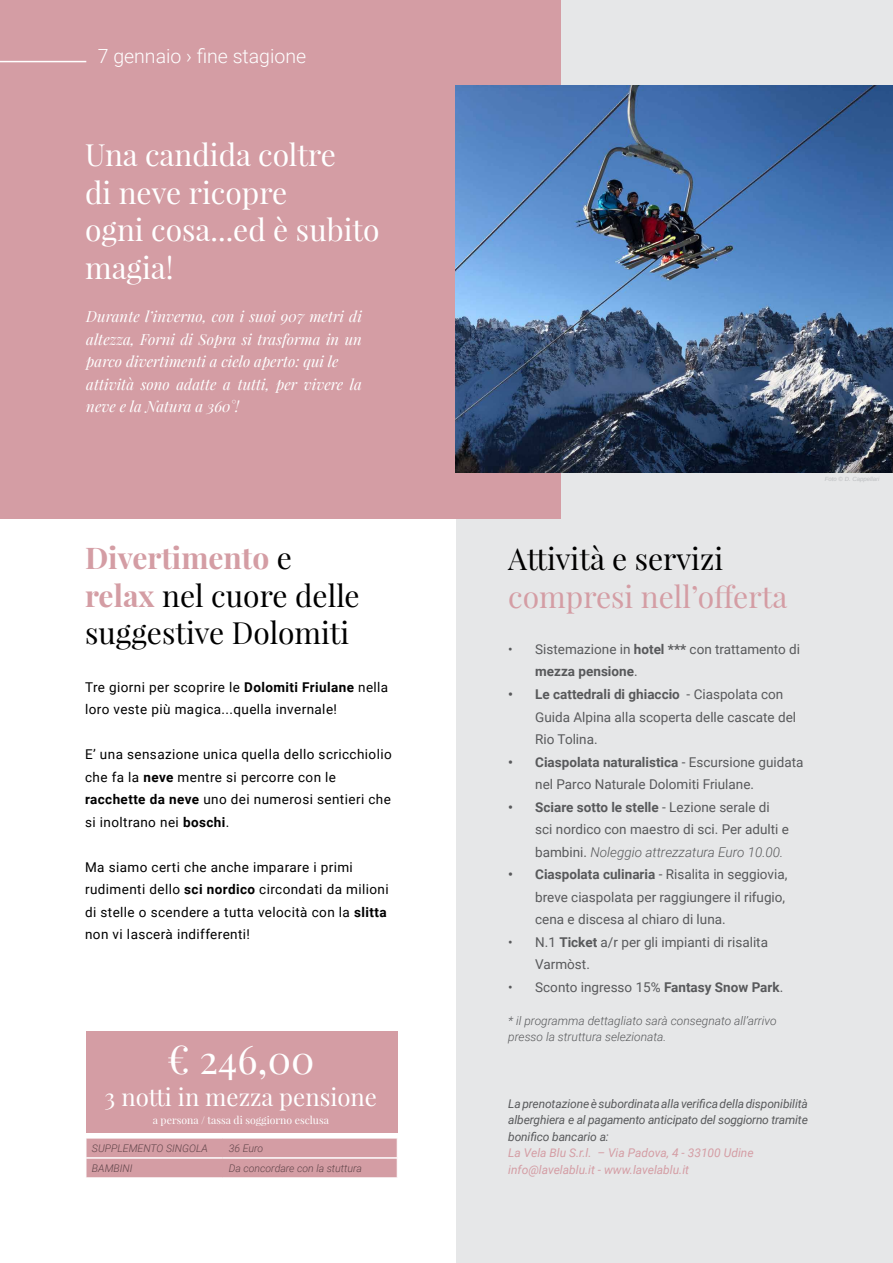
<style>
.page{position:relative;width:893px;height:1263px;background:#fff}
.page>*{position:absolute;margin:0;border:0;box-sizing:border-box;transform-origin:0 0}
.t1{font:39px "Playfair Display";color:#fff}
.t2{font:30px/37.5px "Playfair Display";color:#000}
.t3{font:30px/37.5px "Playfair Display";color:#fff}
.t4{font:30px "Playfair Display";color:#d49da4}
.t5{font:24px "Playfair Display";color:#fff}
.t6{font:300 19.5px "Roboto";color:#fff}
.t7{font:italic 15px/22.5px "Playfair Display";color:#fff}
.t8{font:13.5px/22.5px "Roboto";color:#58595b}
.t9{font:13.5px/22.5px "Roboto";letter-spacing:.03em;color:#000}
.t10{font:italic 12px/16.5px "Roboto";letter-spacing:-.02em;color:#58595b;text-align:justify}
.t11{font:italic 300 12px/16.5px "Roboto";color:#58595b}
.t12{font:italic 12px/16.5px "Roboto";color:#d49da4}
.t13{font:italic 300 10.5px "Roboto";color:#61454a}
.t14{font:10.5px "Playfair Display";color:#fff}
.t15{font:italic 6px "Liberation Sans";color:#bcbec0}
.s1{font-style:normal}
.s2{font-weight:700;color:#d49da4}
.s3{font-weight:700}
.s4{font-weight:300;font-style:italic}
</style>
<div class="page">
<div style="left:456px;top:0;width:437px;height:1263px;background:#e6e7e8"></div>
<div style="left:0;top:0;width:561px;height:519px;background:#d49da4"></div>
<img style="left:455px;top:85px;width:438px;height:387px">
<hr style="left:0;top:61px;width:86px;height:1px;background:#fff">
<div style="left:86px;top:1032px;width:311px;height:101px;background:#d49da4"></div>
<div style="left:86px;top:1138px;width:311px;height:39px;background:#d49da4"></div>
<hr style="left:86px;top:1157px;width:137px;height:2px;background:#fff">
<hr style="left:223px;top:1157px;width:174px;height:2px;background:#fff">
<h3 class="t6" style="left:98px;top:42px;width:210px">7 gennaio › fine stagione</h3>
<h2 class="t3" style="left:85px;top:136px;width:296px">Una candida coltre<br>di neve ricopre<br>ogni cosa...ed è subito magia!</h2>
<p class="t7" style="left:86px;top:305px;width:277px">Durante l’inverno, con i suoi 907 metri di altezza, Forni di Sopra si trasforma in un parco divertimenti a cielo aperto: qui le attività sono adatte a tutti, per vivere la neve e la Natura a 360°!</p>
<p class="t15" style="left:825px;top:475px;width:56px">Foto <span class="s1">©</span> D. Cappellari</p>
<h2 class="t2" style="left:85px;top:539px;width:276px"><span class="s2">Divertimento</span> e <span class="s2">relax</span> nel cuore delle suggestive Dolomiti</h2>
<h2 class="t2" style="left:508px;top:540px;width:216px">Attività e servizi</h2>
<h2 class="t4" style="left:508px;top:578px;width:281px">compresi nell’offerta</h2>
<p class="t8" style="left:535px;top:637px;width:266px;text-indent:-27px">• Sistemazione in <span class="s3">hotel ***</span> con trattamento di <span class="s3">mezza pensione</span>.</p>
<p class="t8" style="left:535px;top:682px;width:262px;text-indent:-27px"><span class="s3">• Le cattedrali di ghiaccio</span> - Ciaspolata con<br>Guida Alpina alla scoperta delle cascate del<br>Rio Tolina.</p>
<p class="t8" style="left:535px;top:750px;width:270px;text-indent:-27px"><span class="s3">• Ciaspolata naturalistica</span> - Escursione guidata nel Parco Naturale Dolomiti Friulane.</p>
<p class="t8" style="left:535px;top:795px;width:255px;text-indent:-27px"><span class="s3">• Sciare sotto le stelle</span> - Lezione serale di sci nordico con maestro di sci. Per adulti e bambini. <span class="s4">Noleggio attrezzatura Euro 10.00.</span></p>
<p class="t8" style="left:535px;top:862px;width:254px;text-indent:-27px"><span class="s3">• Ciaspolata culinaria</span> - Risalita in seggiovia, breve ciaspolata per raggiungere il rifugio, cena e discesa al chiaro di luna.</p>
<p class="t8" style="left:535px;top:930px;width:234px;text-indent:-27px">• N.1 <span class="s3">Ticket</span> a/r per gli impianti di risalita<br>Varmòst.</p>
<p class="t8" style="left:508px;top:975px;width:276px">• Sconto ingresso 15% <span class="s3">Fantasy Snow Park</span>.</p>
<p class="t11" style="left:508px;top:1011px;width:270px">* il programma dettagliato sarà consegnato all’arrivo presso la struttura selezionata.</p>
<p class="t9" style="left:85px;top:675px;width:305px">Tre giorni per scoprire le <span class="s3">Dolomiti Friulane</span> nella loro veste più magica...quella invernale!</p>
<p class="t9" style="left:85px;top:743px;width:308px">E’ una sensazione unica quella dello scricchiolio che fa la <span class="s3">neve</span> mentre si percorre con le <span class="s3">racchette da neve</span> uno dei numerosi sentieri che si inoltrano nei <span class="s3">boschi</span>.</p>
<p class="t9" style="left:85px;top:855px;width:305px">Ma siamo certi che anche imparare i primi rudimenti dello <span class="s3">sci nordico</span> circondati da milioni di stelle o scendere a tutta velocità con la <span class="s3">slitta </span>non vi lascerà indifferenti!</p>
<h1 class="t1" style="left:167px;top:1035px;width:149px">€ 246,00</h1>
<h3 class="t5" style="left:105px;top:1081px;width:274px">3 notti in mezza pensione</h3>
<p class="t14" style="left:153px;top:1113px;width:177px">a persona / tassa di soggiorno esclusa</p>
<p class="t13" style="left:92px;top:1141px;width:118px">SUPPLEMENTO SINGOLA</p>
<p class="t13" style="left:229px;top:1141px;width:36px">36 Euro</p>
<p class="t13" style="left:92px;top:1161px;width:42px">BAMBINI</p>
<p class="t13" style="left:229px;top:1161px;width:135px">Da concordare con la stuttura</p>
<p class="t10" style="left:508px;top:1095px;width:301px">La prenotazione è subordinata alla verifica della disponibilità alberghiera e al pagamento anticipato del soggiorno tramite bonifico bancario a:</p>
<p class="t12" style="left:508px;top:1144px;width:247px">La Vela Blu S.r.l. – Via Padova, 4 - 33100 Udine info@lavelablu.it - www.lavelablu.it</p>
</div>
